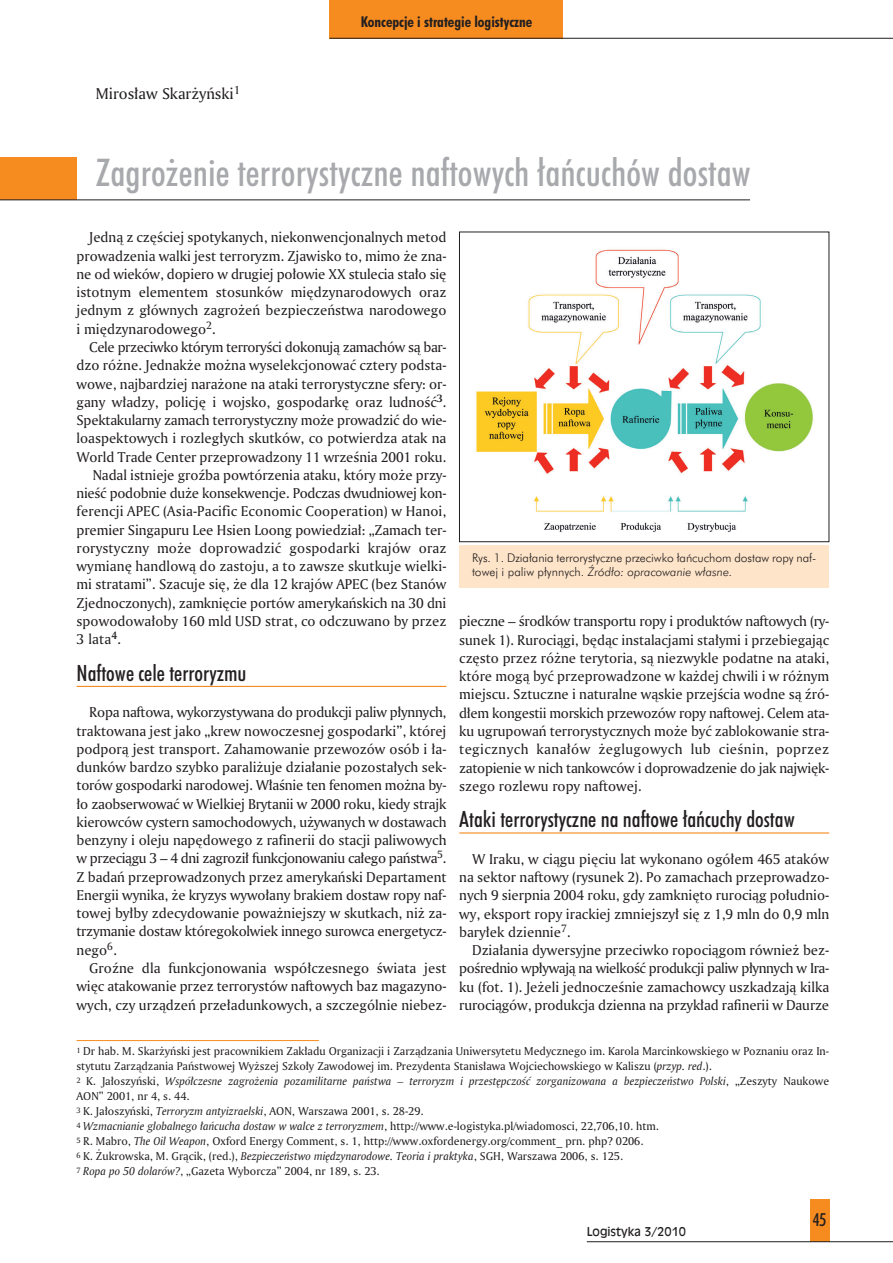
<style>
.page{position:relative;width:893px;height:1263px;background:#fff}
.page>*{position:absolute;margin:0;border:0;box-sizing:border-box;transform-origin:0 0}
.t1{font:38.25px "Futura Md Cn EU";letter-spacing:.005em;color:#a8a9ad}
.t2{font:22.5px "Futura Md Cn EU";color:#231f20}
.t3{font:18px "Futura Md Cn EU";color:#231f20}
.t4{font:16.5px "Amerigo EU";color:#231f20}
.t5{font:15px/18.3px "Amerigo EU";color:#231f20;text-align:justify}
.t6{font:15px "Amerigo EU";letter-spacing:-.025em;color:#231f20}
.t7{font:15px "Amerigo EU";letter-spacing:-.02em;color:#231f20}
.t8{font:15px "Futura Bd Cn EU";color:#231f20}
.t9{font:12px/15px "Amerigo EU";color:#231f20}
.t10{font:12px/14.4px "Futura Lt EU";letter-spacing:-.005em;color:#231f20}
.t11{font:12px "Incised 901 EU";color:#231f20}
.s1{font-style:italic}
</style>
<div class="page">
<div style="left:810px;top:1199px;width:19px;height:43px;background:#f68b1f"></div>
<div style="left:330px;top:0;width:233px;height:38px;background:#f68b1f"></div>
<hr style="left:330px;top:38px;width:563px;height:1px;background:#231f20">
<hr style="left:587px;top:1241px;width:306px;height:1px;background:#231f20">
<div style="left:0;top:157px;width:77px;height:43px;background:#f68b1f"></div>
<hr style="left:77px;top:686px;width:369px;height:1px;background:#f68b1f">
<hr style="left:459px;top:832px;width:370px;height:1px;background:#f68b1f">
<hr style="left:0;top:199px;width:750px;height:1px;background:#231f20">
<hr style="left:77px;top:1040px;width:242px;height:1px;background:#f68b1f">
<div style="left:459px;top:545px;width:370px;height:42px;background:#fee4c9"></div>
<img style="left:476px;top:249px;width:337px;height:284px">
<div style="left:459px;top:232px;width:370px;height:310px;border:1px solid #231f20"></div>
<p class="t4" style="left:96px;top:88px;width:146px">Mi ro sław Skar żyń ski<sup>1</sup></p>
<p class="t8" style="left:361px;top:15px;width:173px">Koncepcje i strategie logistyczne</p>
<h1 class="t1" style="left:96px;top:157px;width:657px">Za gro że nie ter ro ry stycz ne naf to wych łań cu chów do staw</h1>
<p class="t5" style="left:77px;top:229px;width:371px;text-indent:13px">Jed ną z czę ściej spo ty ka nych, nie kon wen cjo nal nych me tod pro wa dze nia wal ki jest ter ro ryzm. Zja wi sko to, mi mo że zna - ne od wie ków, do pie ro w dru giej po ło wie XX stu le cia sta ło się istot nym ele men tem sto sun ków mię dzy na ro do wych oraz jed nym z głów nych za gro żeń bez pie czeń stwa na ro do we go i mię dzy na ro do we go<sup>2</sup>.</p>
<p class="t6" style="left:89px;top:341px;width:359px">Ce le prze ciw ko któ rym ter ro ry ści do ko nu ją za ma chów są bar -</p>
<p class="t5" style="left:77px;top:357px;width:371px">dzo róż ne. Jed nak że moż na wy se lek cjo no wać czte ry pod sta -</p>
<p class="t5" style="left:77px;top:376px;width:371px">wo we, naj bar dziej na ra żo ne na ata ki ter ro ry stycz ne sfe ry: or -</p>
<p class="t5" style="left:77px;top:394px;width:371px">ga ny wła dzy, po li cję i woj sko, go spo dar kę oraz lud no ść<sup>3</sup>.</p>
<p class="t5" style="left:77px;top:412px;width:371px">Spek ta ku lar ny za mach ter ro ry stycz ny mo że pro wa dzić do wie -</p>
<p class="t5" style="left:77px;top:430px;width:371px">lo aspek to wych i roz le głych skut ków, co po twier dza atak na</p>
<p class="t5" style="left:77px;top:449px;width:371px">World Tra de Cen ter prze pro wa dzo ny 11 wrze śnia 2001 ro ku.</p>
<p class="t5" style="left:93px;top:467px;width:355px">Na dal ist nie je groź ba po wtó rze nia ata ku, któ ry mo że przy -</p>
<p class="t7" style="left:77px;top:487px;width:371px">nieść po dob nie du że kon se kwen cje. Pod czas dwu dnio wej kon -</p>
<p class="t5" style="left:77px;top:503px;width:371px">fe ren cji APEC (Asia -Pa ci fic Eco no mic Co ope ra tion) w Ha noi,</p>
<p class="t5" style="left:77px;top:522px;width:371px">pre mier Sin ga pu ru Lee Hsien Lo ong po wie dział: „Za mach ter -</p>
<p class="t5" style="left:77px;top:540px;width:371px">ro ry stycz ny mo że do pro wa dzić go spo dar ki kra jów oraz</p>
<p class="t5" style="left:77px;top:558px;width:371px">wy mia nę han dlo wą do za sto ju, a to za wsze skut ku je wiel ki -</p>
<p class="t5" style="left:77px;top:576px;width:371px">mi stra ta mi”. Sza cu je się, że dla 12 kra jów APEC (bez Sta nów</p>
<p class="t5" style="left:77px;top:595px;width:371px">Zjed no czo nych), za mknię cie por tów ame ry kań skich na 30 dni</p>
<p class="t5" style="left:77px;top:613px;width:371px">spo wo do wa ło by 160 mld USD strat, co od czu wa no by przez</p>
<p class="t5" style="left:77px;top:631px;width:46px">3 la ta<sup>4</sup>.</p>
<h2 class="t2" style="left:77px;top:664px;width:172px">Naf to we ce le ter ro ry zmu</h2>
<p class="t5" style="left:77px;top:704px;width:371px;text-indent:13px">Ro pa naf to wa, wy ko rzy sty wa na do pro duk cji pa liw płyn nych, trak to wa na jest ja ko „krew no wo cze snej go spo dar ki”, któ rej pod po rą jest trans port. Za ha mo wa nie prze wo zów osób i ła - dun ków bar dzo szyb ko pa ra li żu je dzia ła nie po zo sta łych sek - to rów go spo dar ki na ro do wej. Wła śnie ten fe no men moż na by - ło za ob ser wo wać w Wiel kiej Bry ta nii w 2000 ro ku, kie dy strajk kie row ców cy stern sa mo cho do wych, uży wa nych w do sta wach ben zy ny i ole ju na pę do we go z ra fi ne rii do sta cji pa li wo wych w prze cią gu 3 – 4 dni za gro ził funk cjo no wa niu ca łe go pań stwa<sup>5</sup>.<br>Z ba dań prze pro wa dzo nych przez ame ry kań ski De par ta ment Ener gii wy ni ka, że kry zys wy wo ła ny bra kiem do staw ro py naf - to wej był by zde cy do wa nie po waż niej szy w skut kach, niż za - trzy ma nie do staw któ re go kol wiek in ne go su row ca ener ge tycz - ne go<sup>6</sup>.</p>
<p class="t5" style="left:77px;top:960px;width:371px;text-indent:13px">Groź ne dla funk cjo no wa nia współ cze sne go świa ta jest więc ata ko wa nie przez ter ro ry stów naf to wych baz ma ga zy no - wych, czy urzą dzeń prze ła dun ko wych, a szcze gól nie nie bez -</p>
<p class="t10" style="left:472px;top:552px;width:346px">Rys. 1. Dzia ła nia ter ro ry stycz ne prze ciw ko łań cu chom do staw ro py naf - to wej i pa liw płyn nych. <span class="s1">Źró dło: opra co wa nie wła sne.</span></p>
<p class="t5" style="left:459px;top:613px;width:371px">piecz ne – środ ków trans por tu ro py i pro duk tów naf to wych (ry - su nek 1). Ru ro cią gi, bę dąc in sta la cja mi sta ły mi i prze bie ga jąc czę sto przez róż ne te ry to ria, są nie zwy kle po dat ne na ata ki, któ re mo gą być prze pro wa dzo ne w każ dej chwi li i w róż nym miej scu. Sztucz ne i na tu ral ne wą skie przej ścia wod ne są źró - dłem kon ge stii mor skich prze wo zów ro py naf to wej. Ce lem ata - ku ugru po wań ter ro ry stycz nych mo że być za blo ko wa nie stra - te gicz nych ka na łów że glu go wych lub cie śnin, po przez za to pie nie w nich tan kow ców i do pro wa dze nie do jak naj więk - sze go roz le wu ro py naf to wej.</p>
<h2 class="t2" style="left:459px;top:810px;width:337px">Ata ki ter ro ry stycz ne na naf to we łań cu chy do staw</h2>
<p class="t5" style="left:459px;top:851px;width:371px;text-indent:13px">W Ira ku, w cią gu pię ciu lat wy ko na no ogó łem 465 ata ków na sek tor naf to wy (ry su nek 2). Po za ma chach prze pro wa dzo - nych 9 sierp nia 2004 ro ku, gdy za mknię to ru ro ciąg po łu dnio - wy, eks port ro py irac kiej zmniej szył się z 1,9 mln do 0,9 mln ba ry łek dzien nie<sup>7</sup>.</p>
<p class="t5" style="left:459px;top:942px;width:371px;text-indent:13px">Dzia ła nia dy wer syj ne prze ciw ko ro po cią gom rów nież bez - po śred nio wpły wa ją na wiel kość pro duk cji pa liw płyn nych w Ira - ku (fot. 1). Je że li jed no cze śnie za ma chow cy uszka dza ją kil ka ru ro cią gów, pro duk cja dzien na na przy kład ra fi ne rii w Dau rze</p>
<p class="t9" style="left:77px;top:1045px;width:754px"><sup>1</sup> Dr hab. M. Skar żyń ski jest pra cow ni kiem Za kła du Or ga ni za cji i Za rzą dza nia Uni wer sy te tu Me dycz ne go im. Ka ro la Mar cin kow skie go w Po zna niu oraz In - sty tu tu Za rzą dza nia Pań stwo wej Wyż szej Szko ły Za wo do wej im. Pre zy den ta Sta ni sła wa Woj cie chow skie go w Ka li szu (<span class="s1">przyp. red</span>.).<br><sup>2</sup> K. Ja ło szyń ski, <span class="s1">Współ cze sne za gro że nia po za mi li tar ne pań stwa – ter ro ryzm i prze stęp czość zor ga ni zo wa na a bez pie czeń stwo Pol ski</span>, „Ze szy ty Na uko we AON” 2001, nr 4, s. 44.<br><sup>3</sup> K. Ja ło szyń ski, <span class="s1">Ter ro ryzm an ty izra el ski</span>, AON, War sza wa 2001, s. 28-29.<br><sup>4</sup> <span class="s1">Wzmac nia nie glo bal ne go łań cu cha do staw w wal ce z ter ro ry zmem</span>, http://www.e -lo gi sty ka.pl/wia do mo sci, 22,706,10. htm.<br><sup>5</sup> R. Ma bro, <span class="s1">The Oil We apon</span>, Oxford Ener gy Com ment, s. 1, http://www.oxfor de ner gy.org/com ment_ prn. php? 0206.<br><sup>6</sup> K. Żu krow ska, M. Grą cik, (red.), <span class="s1">Bez pie czeń stwo mię dzy na ro do we. Teo ria i prak ty ka</span>, SGH, War sza wa 2006, s. 125.<br><sup>7</sup> <span class="s1">Ro pa po 50 do la rów?</span>, „Ga ze ta Wy bor cza” 2004, nr 189, s. 23.</p>
<p class="t11" style="left:587px;top:1224px;width:101px">Logistyka 3/2010</p>
<p class="t3" style="left:813px;top:1212px;width:15px">45</p>
</div>
